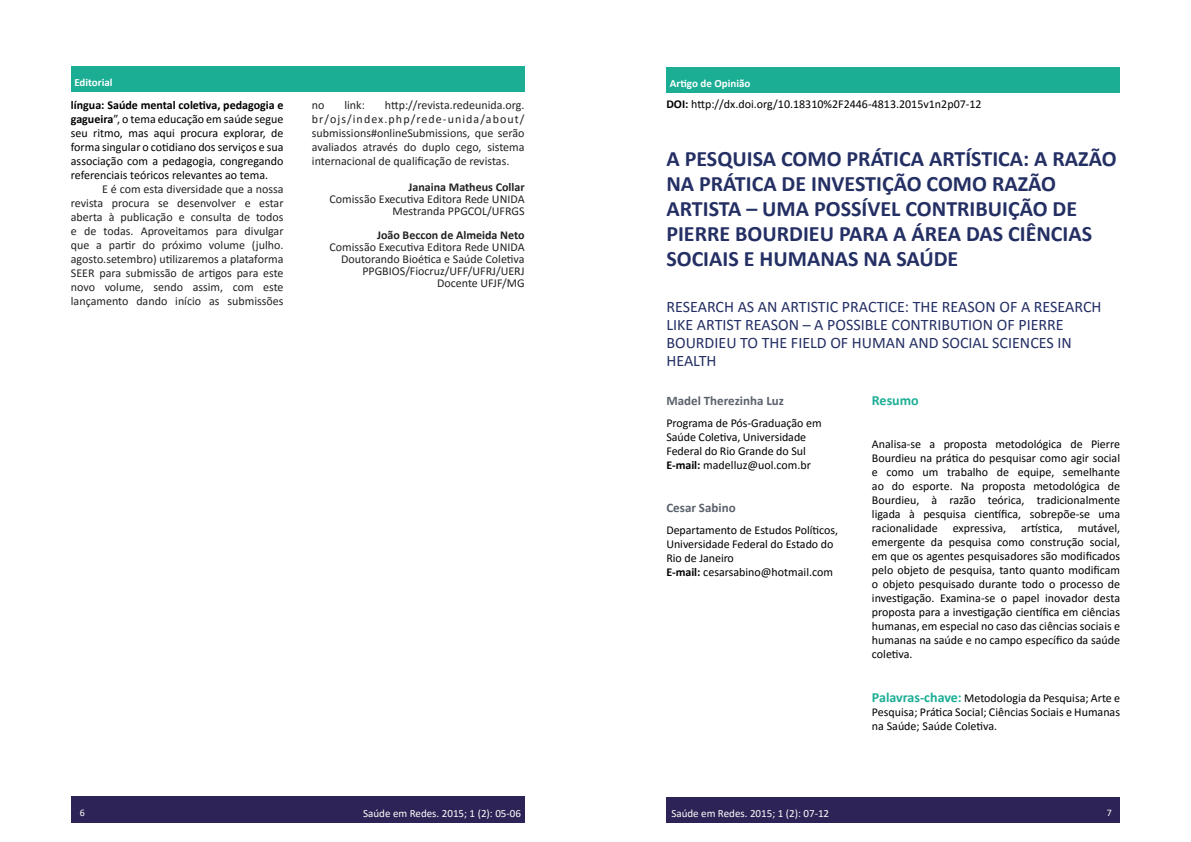
<style>
.page{position:relative;width:1191px;height:842px;background:#fff}
.page>*{position:absolute;margin:0;border:0;box-sizing:border-box;transform-origin:0 0}
.t1{font:700 22px/25px "Calibri";color:#242f64}
.t2{font:16px/18px "Calibri";color:#242f64}
.t3{font:700 14px "Calibri";color:#1bae95}
.t4{font:700 13px "Calibri";color:#5b626c}
.t5{font:12px/14px "Calibri";color:#000;text-align:justify}
.t6{font:12px/14px "Calibri";color:#222;text-align:justify}
.t7{font:700 12px "Calibri";color:#222}
.t8{font:11px "Calibri";color:#fff}
.t9{font:700 11px "Calibri";color:#fff}
.t10{font:10px "Calibri";color:#fff}
.s1{font-weight:700}
.s2{font-weight:700;font-size:14px;color:#1bae95}
</style>
<div class="page">
<div style="left:666px;top:797px;width:454px;height:26px;background:#2e2356"></div>
<div style="left:666px;top:67px;width:454px;height:26px;background:#1bae95"></div>
<div style="left:71px;top:797px;width:453px;height:26px;background:#2e2356"></div>
<div style="left:71px;top:66px;width:453px;height:25px;background:#1bae95"></div>
<p class="t9" style="left:74px;top:74px;width:40px">Editorial</p>
<p class="t5" style="left:71px;top:98px;width:214px"><span class="s1">língua: Saúde mental coletiva, pedagogia e gagueira</span>”, o tema educação em saúde segue seu ritmo, mas aqui procura explorar, de forma singular o cotidiano dos serviços e sua associação com a pedagogia, congregando referenciais teóricos relevantes ao tema.</p>
<p class="t6" style="left:71px;top:182px;width:214px;text-indent:31px">E é com esta diversidade que a nossa revista procura se desenvolver e estar aberta à publicação e consulta de todos e de todas. Aproveitamos para divulgar que a partir do próximo volume (julho. agosto.setembro) utilizaremos a plataforma SEER para submissão de artigos para este novo volume, sendo assim, com este lançamento dando início as submissões</p>
<p class="t6" style="left:312px;top:98px;width:214px;text-indent:73px">http://revista.redeunida.org. br/ojs/index.php/rede-unida/about/ submissions#onlineSubmissions, que serão avaliados através do duplo cego, sistema internacional de qualificação de revistas.</p>
<p class="t7" style="left:408px;top:179px;width:118px">Janaina Matheus Collar</p>
<p class="t6" style="left:329px;top:193px;width:196px;line-height:12px;text-align:right">Comissão Executiva Editora Rede UNIDA<br>Mestranda PPGCOL/UFRGS</p>
<p class="t7" style="left:377px;top:227px;width:149px">João Beccon de Almeida Neto</p>
<p class="t6" style="left:329px;top:241px;width:196px;line-height:12px;text-align:right">Comissão Executiva Editora Rede UNIDA<br>Doutorando Bioética e Saúde Coletiva<br>PPGBIOS/Fiocruz/UFF/UFRJ/UERJ<br>Docente UFJF/MG</p>
<p class="t6" style="left:312px;top:98px;width:14px">no</p>
<p class="t6" style="left:344px;top:98px;width:22px">link:</p>
<p class="t10" style="left:80px;top:806px;width:7px">6</p>
<p class="t8" style="left:363px;top:805px;width:159px">Saúde em Redes. 2015; 1 (2): 05-06</p>
<p class="t9" style="left:670px;top:76px;width:82px">Artigo de Opinião</p>
<p class="t5" style="left:666px;top:97px;width:317px"><span class="s1">DOI:</span> http://dx.doi.org/10.18310%2F2446-4813.2015v1n2p07-12</p>
<h1 class="t1" style="left:666px;top:145px;width:452px">A PESQUISA COMO PRÁTICA ARTÍSTICA: A RAZÃO NA PRÁTICA DE INVESTIÇÃO COMO RAZÃO ARTISTA – UMA POSSÍVEL CONTRIBUIÇÃO DE PIERRE BOURDIEU PARA A ÁREA DAS CIÊNCIAS SOCIAIS E HUMANAS NA SAÚDE</h1>
<h2 class="t2" style="left:666px;top:298px;width:437px">RESEARCH AS AN ARTISTIC PRACTICE: THE REASON OF A RESEARCH LIKE ARTIST REASON – A POSSIBLE CONTRIBUTION OF PIERRE BOURDIEU TO THE FIELD OF HUMAN AND SOCIAL SCIENCES IN HEALTH</h2>
<p class="t4" style="left:666px;top:391px;width:119px">Madel Therezinha Luz</p>
<p class="t5" style="left:666px;top:416px;width:157px;text-align:left">Programa de Pós-Graduação em<br>Saúde Coletiva, Universidade<br>Federal do Rio Grande do Sul<br><span class="s1">E-mail:</span> madelluz@uol.com.br</p>
<p class="t4" style="left:666px;top:498px;width:71px">Cesar Sabino</p>
<p class="t5" style="left:666px;top:523px;width:173px;text-align:left">Departamento de Estudos Políticos,<br>Universidade Federal do Estado do<br>Rio de Janeiro<br><span class="s1">E-mail:</span> cesarsabino@hotmail.com</p>
<p class="t3" style="left:872px;top:391px;width:48px">Resumo</p>
<p class="t5" style="left:872px;top:436px;width:250px">Analisa-se a proposta metodológica de Pierre Bourdieu na prática do pesquisar como agir social e como um trabalho de equipe, semelhante ao do esporte. Na proposta metodológica de Bourdieu, à razão teórica, tradicionalmente ligada à pesquisa científica, sobrepõe-se uma racionalidade</p>
<p class="t5" style="left:872px;top:520px;width:250px;text-indent:81px">expressiva, artística, mutável, emergente da pesquisa como construção social, em que os agentes pesquisadores são modificados pelo objeto de pesquisa, tanto quanto modificam o objeto pesquisado durante todo o processo de investigação. Examina-se o papel inovador desta proposta para a investigação científica em ciências humanas, em especial no caso das ciências sociais e humanas na saúde e no campo específico da saúde coletiva.</p>
<p class="t5" style="left:872px;top:691px;width:250px"><span class="s2">Palavras-chave:</span> Metodologia da Pesquisa; Arte e Pesquisa; Prática Social; Ciências Sociais e Humanas na Saúde; Saúde Coletiva.</p>
<p class="t8" style="left:671px;top:806px;width:159px">Saúde em Redes. 2015; 1 (2): 07-12</p>
<p class="t10" style="left:1107px;top:806px;width:7px">7</p>
</div>
